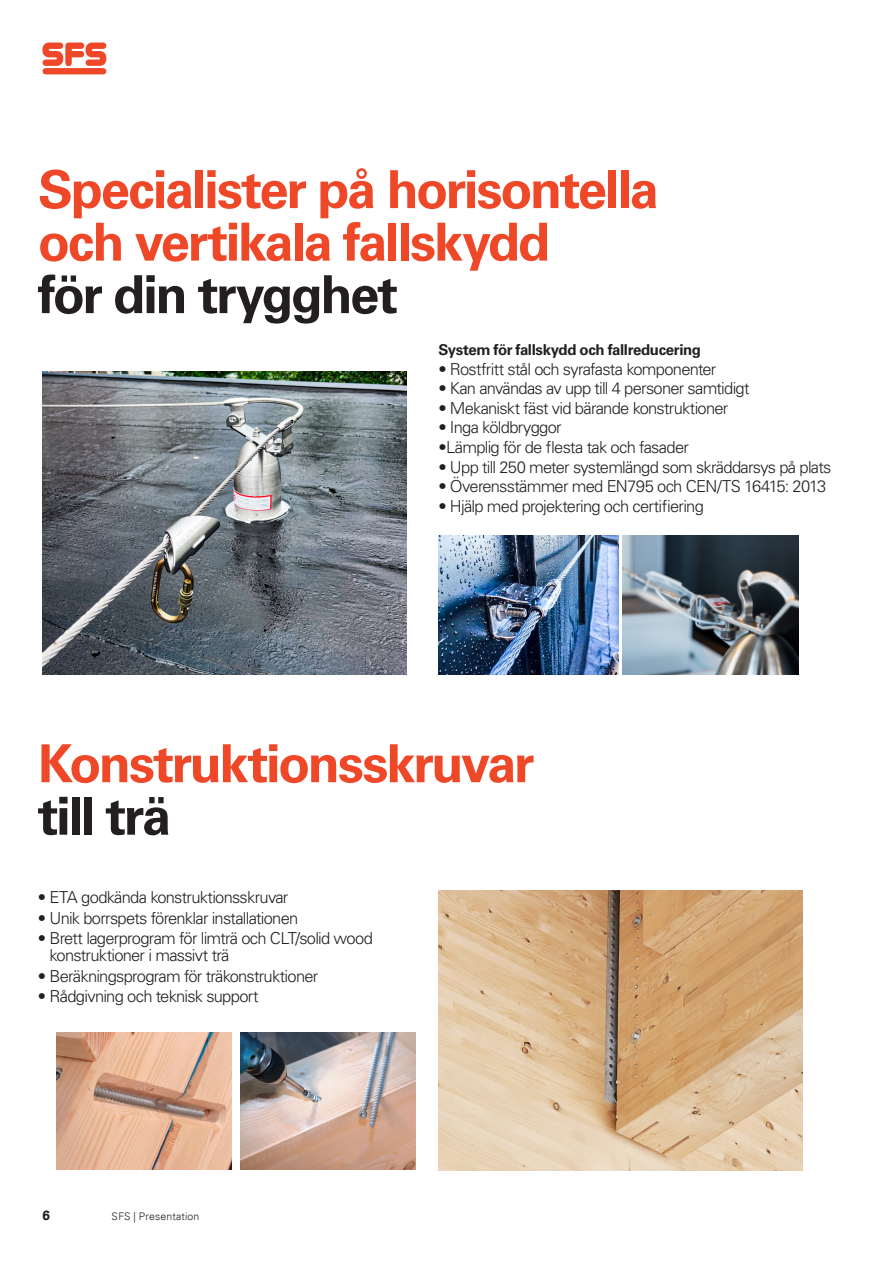
<style>
.page{position:relative;width:893px;height:1263px;background:#fff}
.page>*{position:absolute;margin:0;border:0;box-sizing:border-box;transform-origin:0 0}
.Rubriktitel_schwarz{font:700 52.5px "Univers LT Std";letter-spacing:-.045em;color:#ef4828}
.Rubriktitel_schwarz-2{font:700 52.5px "Univers LT Std";letter-spacing:-.045em;color:#231f20}
.t1{font:300 16.5px/16.5px "Univers LT Std";letter-spacing:-.045em;color:#231f20}
.t2{font:700 15px "Univers LT Std";letter-spacing:-.03em;color:#231f20}
.A4_Subtitle_scrollin{font:700 13.5px "Univers";color:#231f20}
.t3{font:300 10.5px "Univers";letter-spacing:.015em;color:#231f20}
</style>
<div class="page">
<img style="left:622px;top:536px;width:176px;height:138px">
<img style="left:438px;top:536px;width:180px;height:138px">
<img style="left:43px;top:371px;width:363px;height:303px">
<svg style="left:43px;top:43px;width:63px;height:23px"></svg>
<div style="left:43px;top:68px;width:63px;height:6px;background:#ef4828;border-radius:3px"></div>
<img style="left:438px;top:891px;width:364px;height:280px">
<img style="left:56px;top:1032px;width:176px;height:137px">
<img style="left:240px;top:1032px;width:176px;height:137px">
<p class="Rubriktitel_schwarz" style="left:38px;top:159px;width:622px">Specialister på horisontella</p>
<p class="Rubriktitel_schwarz" style="left:38px;top:211px;width:514px">och vertikala fallskydd</p>
<p class="Rubriktitel_schwarz-2" style="left:38px;top:264px;width:362px">för din trygghet</p>
<p class="t2" style="left:438px;top:341px;width:264px">System för fallskydd och fallreducering</p>
<p class="t1" style="left:438px;top:360px;width:280px">• Rostfritt stål och syrafasta komponenter</p>
<p class="t1" style="left:438px;top:380px;width:313px">• Kan användas av upp till 4 personer samtidigt</p>
<p class="t1" style="left:438px;top:400px;width:292px">• Mekaniskt fäst vid bärande konstruktioner</p>
<p class="t1" style="left:438px;top:419px;width:125px">• Inga köldbryggor</p>
<p class="t1" style="left:438px;top:439px;width:252px">•Lämplig för de flesta tak och fasader</p>
<p class="t1" style="left:438px;top:458px;width:395px">• Upp till 250 meter systemlängd som skräddarsys på plats</p>
<p class="t1" style="left:438px;top:478px;width:389px">• Överensstämmer med EN795 och CEN/TS 16415: 2013</p>
<p class="t1" style="left:438px;top:498px;width:267px">• Hjälp med projektering och certifiering</p>
<p class="Rubriktitel_schwarz" style="left:38px;top:733px;width:498px">Konstruktionsskruvar</p>
<p class="Rubriktitel_schwarz-2" style="left:38px;top:785px;width:135px">till trä</p>
<p class="t1" style="left:38px;top:889px;width:252px">• ETA godkända konstruktionsskruvar</p>
<p class="t1" style="left:38px;top:909px;width:262px">• Unik borrspets förenklar installationen</p>
<p class="t1" style="left:49px;top:930px;width:325px;text-indent:-12px">• Brett lagerprogram för limträ och CLT/solid wood konstruktioner i massivt trä</p>
<p class="t1" style="left:38px;top:967px;width:282px">• Beräkningsprogram för träkonstruktioner</p>
<p class="t1" style="left:38px;top:988px;width:222px">• Rådgivning och teknisk support</p>
<p class="A4_Subtitle_scrollin" style="left:43px;top:1208px;width:9px">6</p>
<p class="t3" style="left:112px;top:1210px;width:89px">SFS | Presentation</p>
</div>
